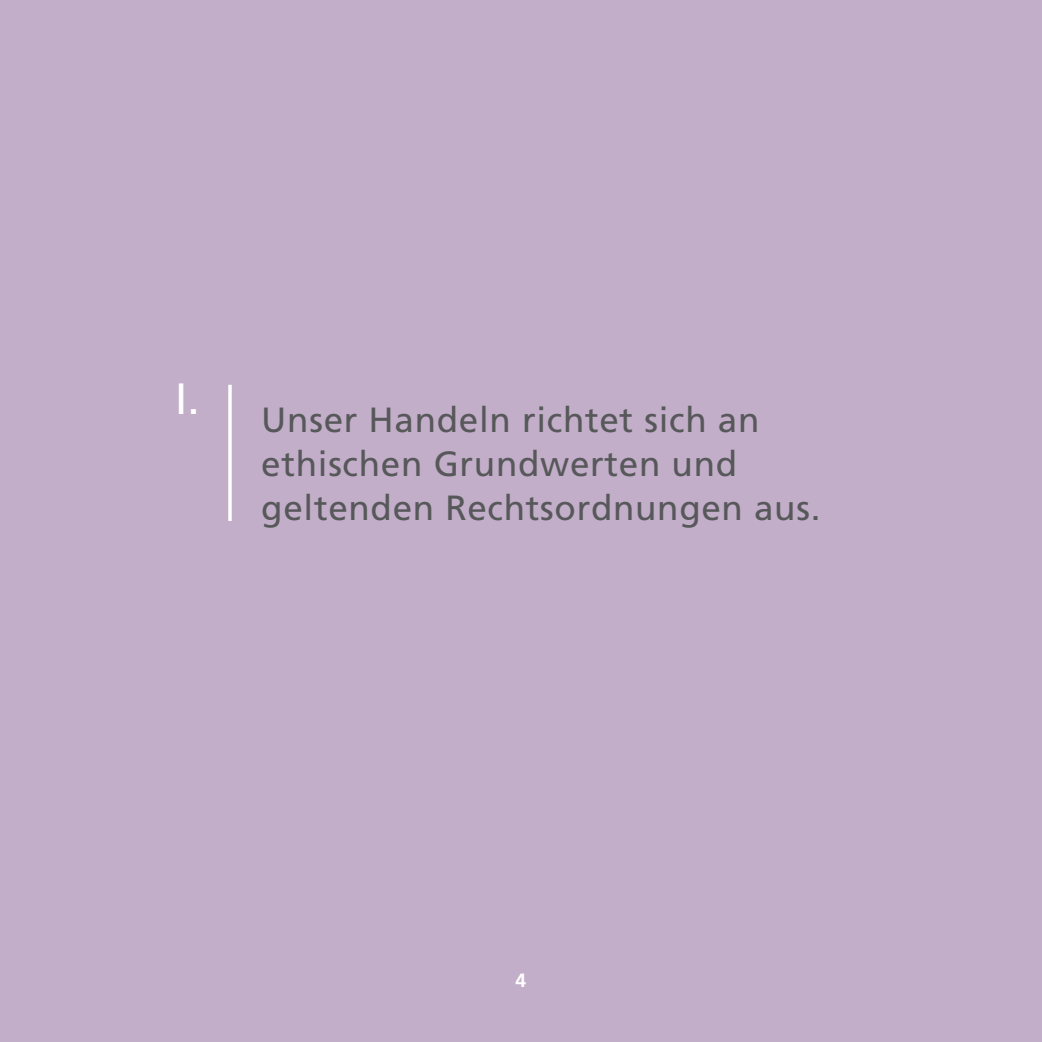
<style>
.page{position:relative;width:1042px;height:1042px;background:#c3aec9}
.page>*{position:absolute;margin:0;border:0;box-sizing:border-box;transform-origin:0 0}
.t1{font:43.75px "Frutiger";color:#fff}
.t2{font:35px/43.8px "Frutiger";letter-spacing:.02em;color:#57585a}
.t3{font:700 19.25px "Frutiger";color:#fff}
</style>
<div class="page">
<hr style="left:228px;top:385px;width:4px;height:136px;background:#f7f5f8">
<p class="t1" style="left:175px;top:373px;width:26px">I.</p>
<p class="t2" style="left:261px;top:398px;width:560px">Unser Handeln richtet sich an ethischen Grundwerten und geltenden Rechtsordnungen aus.</p>
<p class="t3" style="left:516px;top:969px;width:12px">4</p>
</div>
